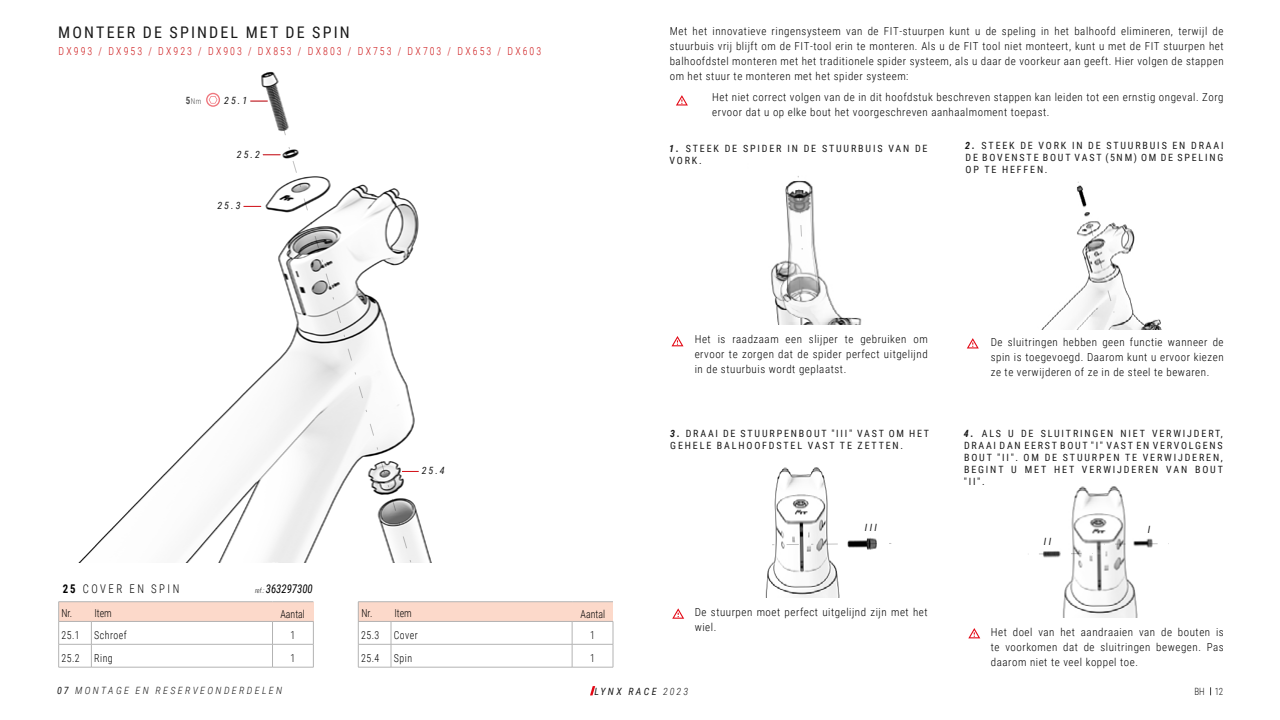
<style>
.page{position:relative;width:1280px;height:720px;background:#fff}
.page>*{position:absolute;margin:0;border:0;box-sizing:border-box;transform-origin:0 0}
.t1{font:16px "Roboto Condensed";letter-spacing:.135em;color:#1a1a1a}
.t2{font:italic 12px "Roboto Condensed";color:#000;scale:.9 1}
.t3{font:300 12px "Roboto Condensed";letter-spacing:.235em;color:#000;scale:.9 1}
.t4{font:300 11px/15px "Roboto Condensed";letter-spacing:.05em;color:#000;text-align:justify}
.t5{font:300 11px "Roboto Condensed";letter-spacing:.05em;color:#000;scale:.9 1}
.t6{font:300 11px "Roboto Condensed";letter-spacing:.21em;color:#cd1719;scale:.9 1}
.t7{font:10px/12px "Roboto Condensed";letter-spacing:.185em;color:#1a1a1a}
.t8{font:italic 10px "Roboto Condensed";letter-spacing:.235em;color:#1a1a1a}
.t9{font:italic 300 10px "Roboto Condensed";letter-spacing:.235em;color:#1a1a1a}
.t10{font:300 10px "Roboto Condensed";color:#1a1a1a;scale:.9 1}
.t11{font:300 8px "Roboto Condensed";color:#4d4d4d;scale:.9 1}
.s1{font-weight:700;font-size:10px}
.s2{font-weight:300;font-size:7px}
.s3{font-weight:700}
.s4{font-weight:700;font-style:italic}
.s5{font-weight:400}
.s6{font-weight:300}
</style>
<div class="page">
<svg style="left:590px;top:686px;width:5px;height:9px"></svg>
<div style="left:59px;top:602px;width:254px;height:19px;background:#fcd9ca"></div>
<hr style="left:59px;top:644px;width:32px;height:1px;background:#b3b3b3">
<hr style="left:91px;top:644px;width:182px;height:1px;background:#b3b3b3">
<svg style="left:91px;top:622px;width:1px;height:45px"></svg>
<hr style="left:273px;top:644px;width:41px;height:1px;background:#b3b3b3">
<svg style="left:272px;top:622px;width:1px;height:45px"></svg>
<hr style="left:59px;top:667px;width:32px;height:1px;background:#b3b3b3">
<hr style="left:91px;top:667px;width:182px;height:1px;background:#b3b3b3">
<hr style="left:273px;top:667px;width:41px;height:1px;background:#b3b3b3">
<hr style="left:59px;top:602px;width:32px;height:1px;background:#b3b3b3">
<svg style="left:59px;top:602px;width:1px;height:65px"></svg>
<hr style="left:91px;top:602px;width:182px;height:1px;background:#b3b3b3">
<hr style="left:273px;top:602px;width:40px;height:1px;background:#b3b3b3">
<hr style="left:59px;top:621px;width:32px;height:1px;background:#b3b3b3">
<hr style="left:91px;top:621px;width:182px;height:1px;background:#b3b3b3">
<hr style="left:273px;top:621px;width:41px;height:1px;background:#b3b3b3">
<svg style="left:313px;top:622px;width:1px;height:45px"></svg>
<div style="left:358px;top:602px;width:255px;height:19px;background:#fcd9ca"></div>
<hr style="left:358px;top:644px;width:33px;height:1px;background:#b3b3b3">
<hr style="left:391px;top:644px;width:181px;height:1px;background:#b3b3b3">
<svg style="left:391px;top:622px;width:1px;height:45px"></svg>
<hr style="left:572px;top:644px;width:41px;height:1px;background:#b3b3b3">
<svg style="left:572px;top:622px;width:1px;height:45px"></svg>
<hr style="left:358px;top:667px;width:33px;height:1px;background:#b3b3b3">
<hr style="left:391px;top:667px;width:181px;height:1px;background:#b3b3b3">
<hr style="left:572px;top:667px;width:41px;height:1px;background:#b3b3b3">
<hr style="left:358px;top:602px;width:33px;height:1px;background:#b3b3b3">
<svg style="left:358px;top:602px;width:1px;height:65px"></svg>
<hr style="left:391px;top:602px;width:181px;height:1px;background:#b3b3b3">
<hr style="left:572px;top:602px;width:41px;height:1px;background:#b3b3b3">
<hr style="left:358px;top:621px;width:33px;height:1px;background:#b3b3b3">
<hr style="left:391px;top:621px;width:181px;height:1px;background:#b3b3b3">
<hr style="left:572px;top:621px;width:41px;height:1px;background:#b3b3b3">
<svg style="left:613px;top:622px;width:1px;height:45px"></svg>
<img style="left:771px;top:181px;width:91px;height:143px">
<img style="left:1041px;top:188px;width:121px;height:142px">
<img style="left:765px;top:467px;width:112px;height:131px">
<img style="left:1043px;top:486px;width:110px;height:131px">
<svg style="left:672px;top:608px;width:12px;height:11px"></svg>
<svg style="left:968px;top:628px;width:12px;height:10px"></svg>
<svg style="left:671px;top:336px;width:12px;height:10px"></svg>
<svg style="left:967px;top:338px;width:12px;height:10px"></svg>
<svg style="left:676px;top:95px;width:12px;height:11px"></svg>
<svg style="left:771px;top:542px;width:121px;height:4px"></svg>
<svg style="left:1077px;top:181px;width:41px;height:142px"></svg>
<svg style="left:797px;top:176px;width:7px;height:85px"></svg>
<svg style="left:1028px;top:552px;width:76px;height:3px"></svg>
<svg style="left:1103px;top:543px;width:66px;height:2px"></svg>
<img style="left:79px;top:74px;width:353px;height:488px">
<svg style="left:250px;top:101px;width:13px;height:1px"></svg>
<svg style="left:244px;top:206px;width:17px;height:1px"></svg>
<svg style="left:206px;top:93px;width:14px;height:14px"></svg>
<svg style="left:263px;top:72px;width:149px;height:491px"></svg>
<h1 class="t1" style="left:58px;top:21px;width:293px">MONTEER DE SPINDEL MET DE SPIN</h1>
<p class="t6" style="left:58px;top:44px;width:538px">DX993 / DX953 / DX923 / DX903 / DX853 / DX803 / DX753 / DX703 / DX653 / DX603</p>
<p class="t11" style="left:186px;top:95px;width:18px"><span class="s1">5</span>Nm</p>
<p class="t8" style="left:224px;top:93px;width:25px">25.1</p>
<p class="t8" style="left:237px;top:147px;width:25px">25.2</p>
<p class="t8" style="left:217px;top:199px;width:25px">25.3</p>
<p class="t8" style="left:422px;top:464px;width:25px">25.4</p>
<p class="t2" style="left:255px;top:580px;width:66px"><span class="s2">ref.:</span> 363297300</p>
<p class="t3" style="left:63px;top:581px;width:131px"><span class="s3">25</span> COVER EN SPIN</p>
<p class="t5" style="left:62px;top:627px;width:22px">25.1</p>
<p class="t5" style="left:94px;top:627px;width:38px">Schroef</p>
<p class="t5" style="left:291px;top:627px;width:7px">1</p>
<p class="t5" style="left:62px;top:650px;width:22px">25.2</p>
<p class="t5" style="left:94px;top:650px;width:22px">Ring</p>
<p class="t5" style="left:291px;top:650px;width:7px">1</p>
<p class="t5" style="left:61px;top:605px;width:57px">Nr. Item</p>
<p class="t5" style="left:281px;top:606px;width:29px">Aantal</p>
<p class="t5" style="left:362px;top:605px;width:57px">Nr. Item</p>
<p class="t5" style="left:581px;top:606px;width:29px">Aantal</p>
<p class="t5" style="left:361px;top:627px;width:22px">25.3</p>
<p class="t5" style="left:394px;top:627px;width:28px">Cover</p>
<p class="t5" style="left:590px;top:627px;width:7px">1</p>
<p class="t5" style="left:361px;top:650px;width:22px">25.4</p>
<p class="t5" style="left:394px;top:650px;width:22px">Spin</p>
<p class="t5" style="left:590px;top:650px;width:7px">1</p>
<p class="t4" style="left:670px;top:23px;width:555px">Met het innovatieve ringensysteem van de FIT-stuurpen kunt u de speling in het balhoofd elimineren, terwijl de stuurbuis vrij blijft om de FIT-tool erin te monteren. Als u de FIT tool niet monteert, kunt u met de FIT stuurpen het balhoofdstel monteren met het traditionele spider systeem, als u daar de voorkeur aan geeft. Hier volgen de stappen om het stuur te monteren met het spider systeem:</p>
<p class="t4" style="left:712px;top:89px;width:513px">Het niet correct volgen van de in dit hoofdstuk beschreven stappen kan leiden tot een ernstig ongeval. Zorg ervoor dat u op elke bout het voorgeschreven aanhaalmoment toepast.</p>
<p class="t7" style="left:669px;top:142px;width:260px"><span class="s4">1.</span> STEEK DE SPIDER IN DE STUURBUIS VAN DE<br>VORK.</p>
<p class="t7" style="left:965px;top:139px;width:260px;text-align:justify"><span class="s4">2.</span> STEEK DE VORK IN DE STUURBUIS EN DRAAI DE BOVENSTE BOUT VAST (5NM) OM DE SPELING OP TE HEFFEN.</p>
<p class="t4" style="left:695px;top:332px;width:234px">Het is raadzaam een slijper te gebruiken om ervoor te zorgen dat de spider perfect uitgelijnd in de stuurbuis wordt geplaatst.</p>
<p class="t4" style="left:991px;top:334px;width:234px">De sluitringen hebben geen functie wanneer de spin is toegevoegd. Daarom kunt u ervoor kiezen ze te verwijderen of ze in de steel te bewaren.</p>
<p class="t7" style="left:670px;top:428px;width:261px"><span class="s4">3.</span> DRAAI DE STUURPENBOUT "III" VAST OM HET<br>GEHELE BALHOOFDSTEL VAST TE ZETTEN.</p>
<p class="t7" style="left:964px;top:428px;width:261px;text-align:justify"><span class="s4">4.</span> ALS U DE SLUITRINGEN NIET VERWIJDERT, DRAAI DAN EERST BOUT "I" VAST EN VERVOLGENS BOUT "II". OM DE STUURPEN TE VERWIJDEREN, BEGINT U MET HET VERWIJDEREN VAN BOUT "II".</p>
<p class="t8" style="left:865px;top:520px;width:14px">III</p>
<p class="t8" style="left:1148px;top:522px;width:4px">I</p>
<p class="t8" style="left:1044px;top:534px;width:9px">II</p>
<p class="t4" style="left:695px;top:604px;width:234px">De stuurpen moet perfect uitgelijnd zijn met het wiel.</p>
<p class="t4" style="left:991px;top:624px;width:234px">Het doel van het aandraaien van de bouten is te voorkomen dat de sluitringen bewegen. Pas daarom niet te veel koppel toe.</p>
<p class="t9" style="left:57px;top:684px;width:227px"><span class="s5">07</span> MONTAGE EN RESERVEONDERDELEN</p>
<p class="t8" style="left:595px;top:685px;width:95px">LYNX RACE <span class="s6">2023</span></p>
<p class="t10" style="left:1194px;top:685px;width:34px">BH 12</p>
</div>
